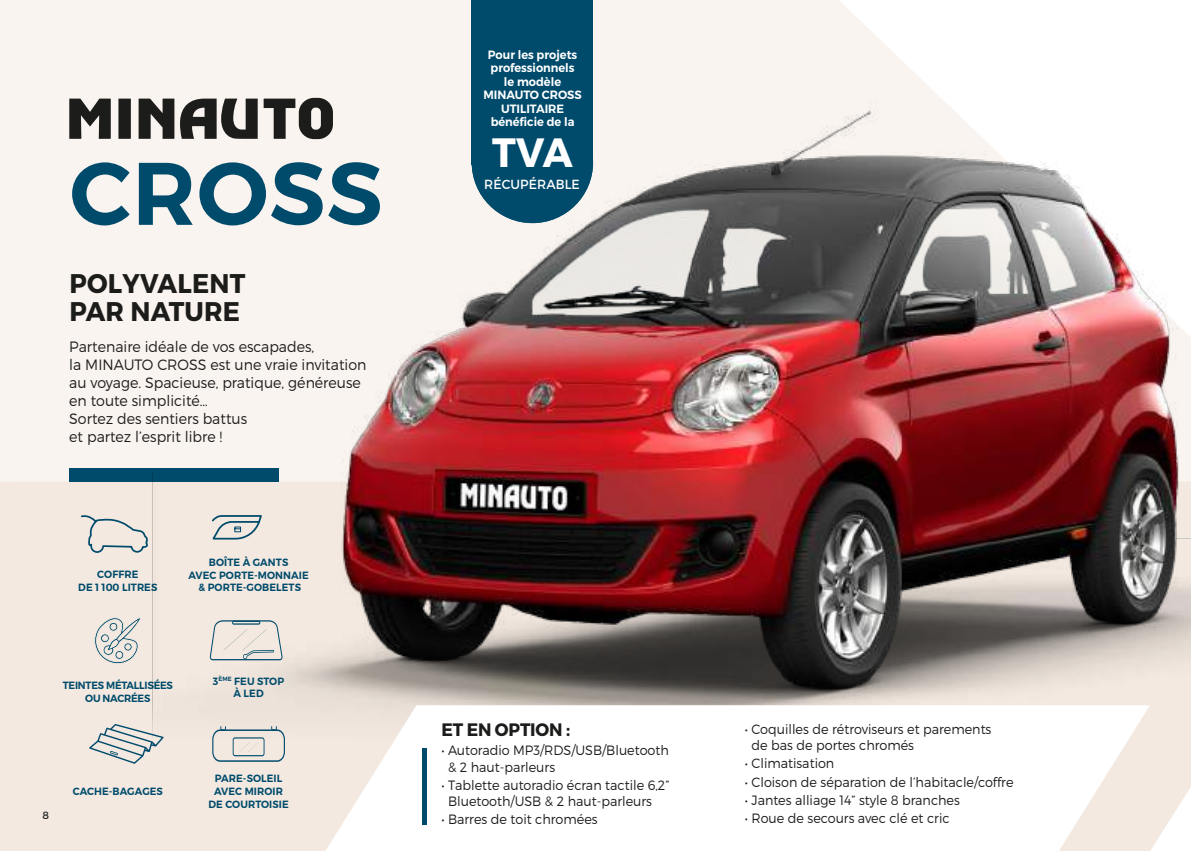
<style>
.page{position:relative;width:1191px;height:851px;background:#fff}
.page>*{position:absolute;margin:0;border:0;box-sizing:border-box;transform-origin:0 0}
.t1{font:600 88.5px "Montserrat";letter-spacing:.01em;color:#004b6c}
.t2{font:700 40.8px "Montserrat";color:#fff;scale:.95 1}
.t3{font:700 27px/27.6px "Montserrat";letter-spacing:.01em;color:#1c1c1b;scale:.95 1}
.t4{font:700 18px "Montserrat";letter-spacing:-.01em;color:#1c1c1b;scale:.95 1}
.t5{font:300 15px/18px "Montserrat";color:#1c1c1b;scale:.95 1}
.t6{font:300 13.5px/16.5px "Montserrat";color:#1c1c1b;scale:.95 1}
.t7{font:13.2px "Montserrat";letter-spacing:.01em;color:#fff;scale:.95 1}
.t8{font:600 12px/13.5px "Montserrat";color:#fff;text-align:center;scale:.95 1}
.t9{font:600 10.5px/12.6px "Montserrat";letter-spacing:.01em;color:#004b6c;text-align:center;scale:.95 1}
.t10{font:600 10.5px/12.6px "Montserrat";letter-spacing:-.02em;color:#004b6c;text-align:center;scale:.95 1}
.t11{font:10.5px "Montserrat";color:#1c1c1b}
</style>
<div class="page">
<div style="left:0;top:481px;width:1191px;height:369px;background:#f3e9e0"></div>
<div style="left:0;top:0;width:922px;height:481px;background:#f9f4ef"></div>
<svg style="left:69px;top:98px;width:248px;height:41px"></svg>
<div style="left:69px;top:468px;width:210px;height:13px;background:#004b6c"></div>
<svg style="left:80px;top:512px;width:69px;height:41px;background:#d8d7d3"></svg>
<svg style="left:89px;top:723px;width:75px;height:40px;background:#cbcfcd"></svg>
<svg style="left:91px;top:614px;width:50px;height:49px;background:#d5d5d1"></svg>
<div style="left:471px;top:0;width:122px;height:164px;background:#004b6c"></div>
<img style="left:151px;top:472px;width:1040px;height:266px">
<img style="left:317px;top:80px;width:874px;height:657px">
<svg style="left:325px;top:705px;width:824px;height:145px"></svg>
<hr style="left:422px;top:748px;width:4px;height:76px;background:#004b6c">
<svg style="left:210px;top:513px;width:53px;height:28px"></svg>
<svg style="left:212px;top:726px;width:73px;height:35px;background:#d2d3cf"></svg>
<svg style="left:210px;top:620px;width:73px;height:40px;background:#d7d6d2"></svg>
<h1 class="t1" style="left:70px;top:138px;width:315px">CROSS</h1>
<h3 class="t3" style="left:69px;top:270px;width:187px">POLYVALENT<br>PAR NATURE</h3>
<p class="t5" style="left:69px;top:337px;width:314px">Partenaire idéale de vos escapades,<br>la MINAUTO CROSS est une vraie invitation au voyage. Spacieuse, pratique, généreuse en toute simplicité…<br>Sortez des sentiers battus<br>et partez l’esprit libre !</p>
<p class="t9" style="left:78px;top:568px;width:85px">COFFRE<br>DE 1 100 LITRES</p>
<p class="t9" style="left:188px;top:556px;width:128px">BOÎTE À GANTS<br>AVEC PORTE-MONNAIE &amp; PORTE-GOBELETS</p>
<p class="t10" style="left:63px;top:679px;width:117px">TEINTES MÉTALLISÉES<br>OU NACRÉES</p>
<p class="t11" style="left:43px;top:808px;width:8px">8</p>
<p class="t9" style="left:73px;top:784px;width:96px">CACHE-BAGAGES</p>
<p class="t9" style="left:213px;top:674px;width:76px">3<sup>ÈME</sup> FEU STOP<br>À LED</p>
<p class="t9" style="left:208px;top:772px;width:86px">PARE-SOLEIL<br>AVEC MIROIR<br>DE COURTOISIE</p>
<p class="t8" style="left:483px;top:48px;width:105px">Pour les projets professionnels<br>le modèle<br>MINAUTO CROSS<br>UTILITAIRE bénéficie de la</p>
<h2 class="t2" style="left:492px;top:127px;width:86px">TVA</h2>
<p class="t7" style="left:484px;top:176px;width:102px">RÉCUPÉRABLE</p>
<h3 class="t4" style="left:441px;top:718px;width:137px">ET EN OPTION :</h3>
<p class="t6" style="left:448px;top:741px;width:234px;text-indent:-7px">• Autoradio MP3/RDS/USB/Bluetooth &amp; 2 haut-parleurs</p>
<p class="t6" style="left:448px;top:776px;width:234px;text-indent:-7px">• Tablette autoradio écran tactile 6,2”<br>Bluetooth/USB &amp; 2 haut-parleurs</p>
<p class="t6" style="left:441px;top:810px;width:166px">• Barres de toit chromées</p>
<p class="t6" style="left:751px;top:720px;width:254px;text-indent:-7px">• Coquilles de rétroviseurs et parements de bas de portes chromés</p>
<p class="t6" style="left:745px;top:755px;width:96px">• Climatisation</p>
<p class="t6" style="left:745px;top:773px;width:284px">• Cloison de séparation de l’habitacle/coffre</p>
<p class="t6" style="left:745px;top:791px;width:228px">• Jantes alliage 14” style 8 branches</p>
<p class="t6" style="left:745px;top:809px;width:217px">• Roue de secours avec clé et cric</p>
</div>
